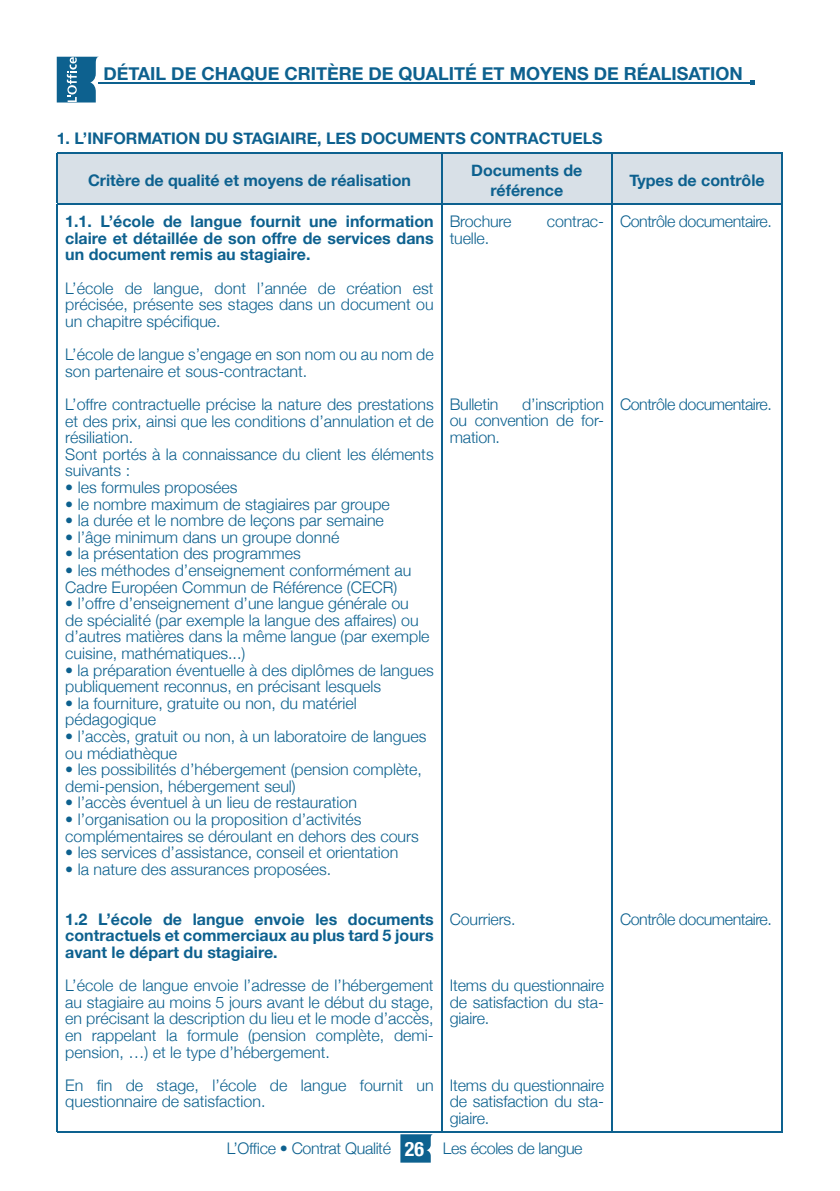
<style>
.page{position:relative;width:840px;height:1191px;background:#fff}
.page>*{position:absolute;margin:0;border:0;box-sizing:border-box;transform-origin:0 0}
.t1{font:700 18px "Helvetica Neue";color:#0d618f}
.t2{font:300 16px/16.6px "Helvetica Neue";color:#0d618f}
.t3{font:700 16px/16.6px "Helvetica Neue";color:#0d618f;text-align:justify}
.t4{font:300 16px "Helvetica Neue";letter-spacing:-.03em;color:#0d618f}
.t5{font:300 16px "Helvetica Neue";letter-spacing:-.02em;color:#0d618f}
.s1{font-weight:700;font-stretch:condensed;font-size:20px;color:#fff}
</style>
<div class="page">
<div style="left:58px;top:153px;width:723px;height:50px;background:#d8e0e7"></div>
<hr style="left:57px;top:152px;width:384px;height:1px;background:#0d618f">
<hr style="left:57px;top:153px;width:1px;height:50px;background:#0d618f">
<hr style="left:441px;top:152px;width:170px;height:1px;background:#0d618f">
<hr style="left:441px;top:153px;width:1px;height:50px;background:#0d618f">
<hr style="left:611px;top:152px;width:171px;height:1px;background:#0d618f">
<hr style="left:611px;top:153px;width:1px;height:50px;background:#0d618f">
<hr style="left:781px;top:153px;width:1px;height:50px;background:#0d618f">
<hr style="left:57px;top:203px;width:384px;height:1px;background:#0d618f">
<hr style="left:57px;top:204px;width:1px;height:927px;background:#0d618f">
<hr style="left:441px;top:203px;width:170px;height:1px;background:#0d618f">
<hr style="left:441px;top:204px;width:1px;height:927px;background:#0d618f">
<hr style="left:611px;top:203px;width:171px;height:1px;background:#0d618f">
<hr style="left:611px;top:204px;width:1px;height:927px;background:#0d618f">
<hr style="left:781px;top:204px;width:1px;height:927px;background:#0d618f">
<hr style="left:57px;top:1131px;width:384px;height:1px;background:#0d618f">
<hr style="left:441px;top:1131px;width:170px;height:1px;background:#0d618f">
<hr style="left:611px;top:1131px;width:171px;height:1px;background:#0d618f">
<svg style="left:400px;top:1134px;width:32px;height:28px"></svg>
<hr style="left:98px;top:82px;width:653px;height:1px;background:#0d618f">
<svg style="left:749px;top:81px;width:4px;height:4px"></svg>
<svg style="left:57px;top:57px;width:42px;height:45px;background:#387da3"></svg>
<p class="t1" style="left:103px;top:62px;width:640px">DÉTAIL DE CHAQUE CRITÈRE DE QUALITÉ ET MOYENS DE RÉALISATION</p>
<p class="t3" style="left:57px;top:130px;width:547px">1. L’INFORMATION DU STAGIAIRE, LES DOCUMENTS CONTRACTUELS</p>
<p class="t3" style="left:88px;top:172px;width:324px">Critère de qualité et moyens de réalisation</p>
<p class="t3" style="left:471px;top:161px;width:113px;line-height:19.2px;text-align:center">Documents de référence</p>
<p class="t3" style="left:629px;top:172px;width:137px">Types de contrôle</p>
<p class="t3" style="left:65px;top:213px;width:370px">1.1. L’école de langue fournit une information claire et détaillée de son offre de services dans un document remis au stagiaire.</p>
<p class="t2" style="left:65px;top:279px;width:370px;text-align:justify">L’école de langue, dont l’année de création est précisée, présente ses stages dans un document ou un chapitre spécifique.</p>
<p class="t2" style="left:65px;top:346px;width:369px">L’école de langue s’engage en son nom ou au nom de son partenaire et sous-contractant.</p>
<p class="t2" style="left:65px;top:395px;width:370px">L’offre contractuelle précise la nature des prestations et des prix, ainsi que les conditions d’annulation et de résiliation.<br>Sont portés à la connaissance du client les éléments suivants :</p>
<p class="t2" style="left:65px;top:478px;width:174px">• les formules proposées</p>
<p class="t2" style="left:65px;top:495px;width:326px">• le nombre maximum de stagiaires par groupe</p>
<p class="t2" style="left:65px;top:512px;width:320px">• la durée et le nombre de leçons par semaine</p>
<p class="t2" style="left:65px;top:528px;width:275px">• l’âge minimum dans un groupe donné</p>
<p class="t2" style="left:65px;top:545px;width:237px">• la présentation des programmes</p>
<p class="t2" style="left:65px;top:561px;width:347px">• les méthodes d’enseignement conformément au<br>Cadre Européen Commun de Référence (CECR)</p>
<p class="t2" style="left:65px;top:595px;width:365px">• l’offre d’enseignement d’une langue générale ou de spécialité (par exemple la langue des affaires) ou d’autres matières dans la même langue (par exemple cuisine, mathématiques...)</p>
<p class="t2" style="left:65px;top:661px;width:370px">• la préparation éventuelle à des diplômes de langues publiquement reconnus, en précisant lesquels</p>
<p class="t2" style="left:65px;top:694px;width:293px">• la fourniture, gratuite ou non, du matériel pédagogique</p>
<p class="t2" style="left:65px;top:727px;width:362px">• l’accès, gratuit ou non, à un laboratoire de langues ou médiathèque</p>
<p class="t2" style="left:65px;top:761px;width:358px">• les possibilités d’hébergement (pension complète, demi-pension, hébergement seul)</p>
<p class="t2" style="left:65px;top:794px;width:293px">• l’accès éventuel à un lieu de restauration</p>
<p class="t2" style="left:65px;top:810px;width:355px">• l’organisation ou la proposition d’activités complémentaires se déroulant en dehors des cours</p>
<p class="t2" style="left:65px;top:844px;width:334px">• les services d’assistance, conseil et orientation</p>
<p class="t2" style="left:65px;top:860px;width:267px">• la nature des assurances proposées.</p>
<p class="t3" style="left:65px;top:910px;width:370px">1.2 L’école de langue envoie les documents contractuels et commerciaux au plus tard 5 jours avant le départ du stagiaire.</p>
<p class="t2" style="left:65px;top:976px;width:370px;text-align:justify">L’école de langue envoie l’adresse de l’hébergement au stagiaire au moins 5 jours avant le début du stage, en précisant la description du lieu et le mode d’accès, en rappelant la formule (pension complète, demi&shy;pension, …) et le type d’hébergement.</p>
<p class="t2" style="left:65px;top:1076px;width:370px">En fin de stage, l’école de langue fournit un questionnaire de satisfaction.</p>
<p class="t4" style="left:619px;top:212px;width:153px">Contrôle documentaire.</p>
<p class="t2" style="left:449px;top:213px;width:63px">Brochure</p>
<p class="t2" style="left:546px;top:213px;width:58px">contrac-</p>
<p class="t2" style="left:449px;top:229px;width:41px">tuelle.</p>
<p class="t4" style="left:619px;top:394px;width:153px">Contrôle documentaire.</p>
<p class="t2" style="left:449px;top:395px;width:156px;text-align:justify;text-indent:72px">d’inscription ou convention de for&shy;mation.</p>
<p class="t2" style="left:449px;top:395px;width:50px">Bulletin</p>
<p class="t2" style="left:449px;top:910px;width:67px">Courriers.</p>
<p class="t4" style="left:619px;top:909px;width:153px">Contrôle documentaire.</p>
<p class="t2" style="left:449px;top:976px;width:156px;text-align:justify">Items du questionnaire de satisfaction du sta&shy;giaire.</p>
<p class="t2" style="left:449px;top:1076px;width:156px;text-align:justify">Items du questionnaire de satisfaction du sta&shy;giaire.</p>
<p class="t5" style="left:226px;top:1138px;width:357px">L’Office • Contrat Qualité <span class="s1">26</span> Les écoles de langue</p>
</div>
